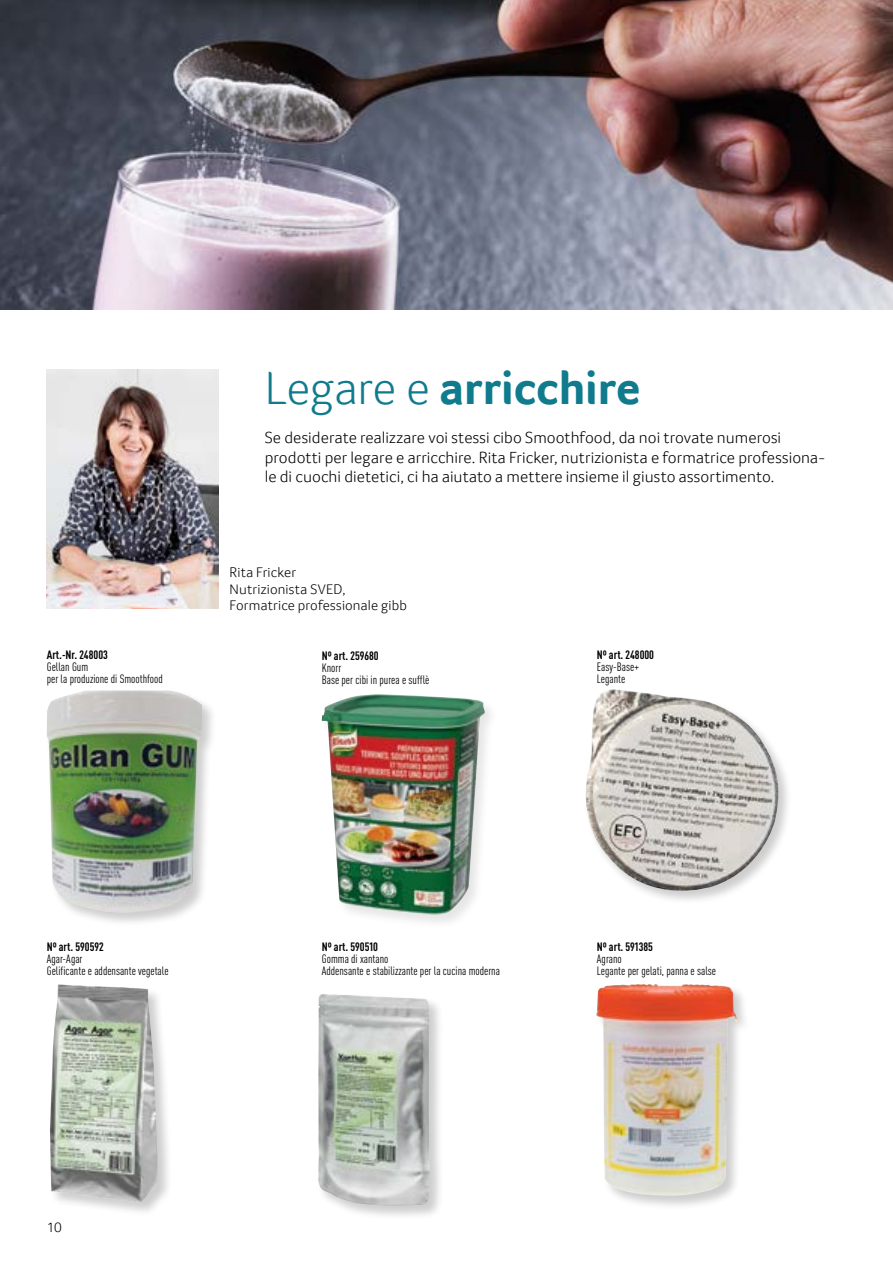
<style>
.page{position:relative;width:893px;height:1263px;background:#fff}
.page>*{position:absolute;margin:0;border:0;box-sizing:border-box;transform-origin:0 0}
.Rubriktitel_GRAU_32_34{font:700 48px "Transgourmet";letter-spacing:-.005em;color:#0f7b8d}
.grundtext_Flattersatz{font:300 16.5px/19.5px "Transgourmet";letter-spacing:.005em;color:#000}
.Namensauszeichnung{font:300 14.25px/16.5px "Transgourmet";letter-spacing:.01em;color:#000}
.t1{font:condensed 12px/12px "DINOT";color:#000}
.t2{font:700 condensed 12px "DINOT";color:#000}
.s1{font-weight:300}
</style>
<div class="page">
<img style="left:0;top:0;width:893px;height:310px">
<img style="left:47px;top:370px;width:172px;height:239px">
<div style="left:48px;top:982px;width:124px;height:234px;background:#000;opacity:.2"></div>
<img style="left:50px;top:984px;width:108px;height:218px">
<div style="left:317px;top:992px;width:127px;height:227px;background:#000;opacity:.2"></div>
<img style="left:318px;top:994px;width:112px;height:212px">
<div style="left:45px;top:688px;width:171px;height:239px;background:#000;opacity:.2"></div>
<img style="left:47px;top:690px;width:155px;height:224px">
<div style="left:594px;top:982px;width:157px;height:227px;background:#000;opacity:.2"></div>
<img style="left:596px;top:984px;width:141px;height:212px">
<div style="left:583px;top:687px;width:209px;height:217px;background:#000;opacity:.2"></div>
<img style="left:584px;top:689px;width:194px;height:203px">
<div style="left:320px;top:692px;width:178px;height:237px;background:#000;opacity:.1"></div>
<img style="left:322px;top:694px;width:163px;height:221px">
<p class="t2" style="left:47px;top:647px;width:63px">Art.-Nr. 248003</p>
<p class="t1" style="left:47px;top:660px;width:43px">Gellan Gum</p>
<p class="t1" style="left:47px;top:672px;width:117px">per la produzione di Smoothfood</p>
<p class="Rubriktitel_GRAU_32_34" style="left:265px;top:360px;width:377px"><span class="s1">Legare e</span> arricchire</p>
<p class="grundtext_Flattersatz" style="left:265px;top:428px;width:562px">Se desiderate realizzare voi stessi cibo Smoothfood, da noi trovate numerosi prodotti per legare e arricchire. Rita Fricker, nutrizionista e formatrice professiona&shy;le di cuochi dietetici, ci ha aiutato a mettere insieme il giusto assortimento.</p>
<p class="Namensauszeichnung" style="left:230px;top:564px;width:117px">Rita Fricker<br>Nutrizionista SVED,</p>
<p class="Namensauszeichnung" style="left:230px;top:597px;width:179px">Formatrice professionale gibb</p>
<p class="t2" style="left:322px;top:648px;width:58px">Nº art. 259680</p>
<p class="t1" style="left:322px;top:661px;width:109px">Knorr<br>Base per cibi in purea e sufflè</p>
<p class="t2" style="left:597px;top:647px;width:59px">Nº art. 248000</p>
<p class="t1" style="left:597px;top:660px;width:44px">Easy-Base+<br>Legante</p>
<p class="t2" style="left:47px;top:940px;width:58px">Nº art. 590592</p>
<p class="t1" style="left:47px;top:953px;width:37px">Agar-Agar</p>
<p class="t1" style="left:47px;top:965px;width:123px">Gelificante e addensante vegetale</p>
<p class="Namensauszeichnung" style="left:47px;top:1219px;width:17px">10</p>
<p class="t2" style="left:322px;top:940px;width:58px">Nº art. 590510</p>
<p class="t1" style="left:322px;top:953px;width:68px">Gomma di xantano</p>
<p class="t1" style="left:322px;top:965px;width:180px">Addensante e stabilizzante per la cucina moderna</p>
<p class="t2" style="left:597px;top:940px;width:57px">Nº art. 591385</p>
<p class="t1" style="left:597px;top:953px;width:121px">Agrano<br>Legante per gelati, panna e salse</p>
</div>
